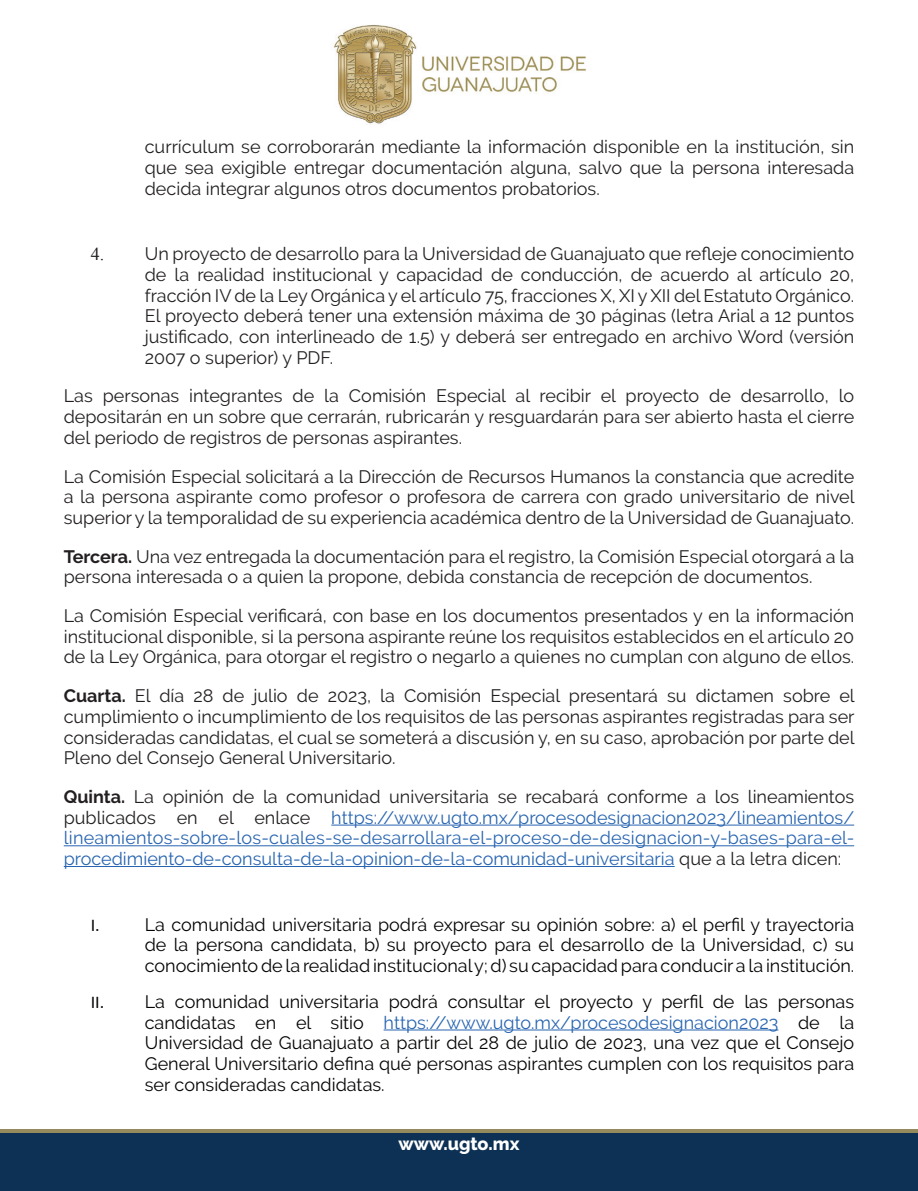
<style>
.page{position:relative;width:918px;height:1191px;background:#fff}
.page>*{position:absolute;margin:0;border:0;box-sizing:border-box;transform-origin:0 0}
.t1{font:18px/20.7px "Raleway";color:#231f20;text-align:justify}
.t2{font:18px/20.7px "Raleway";color:#040503;text-align:justify}
.t3{font:18px/20.7px "Raleway";color:#2865b1;text-align:justify}
.t4{font:800 18px "Raleway";color:#fff}
.t5{font:18px "Calibri";color:#040503}
.s1{font-family:"Times New Roman"}
.s2{font-weight:700}
.s3{font-weight:700;color:#231f20}
.s4{color:#231f20}
.s5{font-family:"Calibri"}
.s6{color:#2865b1}
</style>
<div class="page">
<div style="left:0;top:1132px;width:918px;height:59px;background:#0d3154"></div>
<hr style="left:0;top:1129px;width:918px;height:3px;background:#948a5d">
<img style="left:334px;top:24px;width:252px;height:100px">
<hr style="left:331px;top:824px;width:523px;height:1px;background:#2865b1">
<hr style="left:64px;top:845px;width:790px;height:1px;background:#2865b1">
<hr style="left:64px;top:866px;width:611px;height:1px;background:#2865b1">
<hr style="left:384px;top:1029px;width:394px;height:1px;background:#2865b1">
<p class="t1" style="left:145px;top:136px;width:711px">currículum se corroborarán mediante la información disponible en la institución, sin que sea exigible entregar documentación alguna, salvo que la persona interesada decida integrar algunos otros documentos probatorios.</p>
<p class="t1" style="left:145px;top:243px;width:711px;text-indent:-54px"><span class="s1">4.</span> Un proyecto de desarrollo para la Universidad de Guanajuato que refleje conocimiento de la realidad institucional y capacidad de conducción, de acuerdo al artículo 20, fracción IV de la Ley Orgánica y el artículo 75, fracciones X, XI y XII del Estatuto Orgánico.<br>El proyecto deberá tener una extensión máxima de 30 páginas (letra Arial a 12 puntos justificado, con interlineado de 1.5) y deberá ser entregado en archivo Word (versión 2007 o superior) y PDF.</p>
<p class="t1" style="left:64px;top:385px;width:792px">Las personas integrantes de la Comisión Especial al recibir el proyecto de desarrollo, lo depositarán en un sobre que cerrarán, rubricarán y resguardarán para ser abierto hasta el cierre del periodo de registros de personas aspirantes.</p>
<p class="t1" style="left:64px;top:466px;width:792px">La Comisión Especial solicitará a la Dirección de Recursos Humanos la constancia que acredite a la persona aspirante como profesor o profesora de carrera con grado universitario de nivel superior y la temporalidad de su experiencia académica dentro de la Universidad de Guanajuato.</p>
<p class="t1" style="left:64px;top:546px;width:792px"><span class="s2">Tercera.</span> Una vez entregada la documentación para el registro, la Comisión Especial otorgará a la persona interesada o a quien la propone, debida constancia de recepción de documentos.</p>
<p class="t1" style="left:64px;top:605px;width:792px">La Comisión Especial verificará, con base en los documentos presentados y en la información institucional disponible, si la persona aspirante reúne los requisitos establecidos en el artículo 20 de la Ley Orgánica, para otorgar el registro o negarlo a quienes no cumplan con alguno de ellos.</p>
<p class="t1" style="left:64px;top:685px;width:793px"><span class="s2">Cuarta.</span> E l día 28 de julio de 2023, la Comisión Especial presentará su dictamen sobre el cumplimiento o incumplimiento de los requisitos de las personas aspirantes registradas para ser consideradas candidatas, el cual se someterá a discusión y, en su caso, aprobación por parte del Pleno del Consejo General Universitario.</p>
<p class="t3" style="left:64px;top:786px;width:792px"><span class="s3">Quinta.</span> <span class="s4">La opinión de la comunidad universitaria se recabará conforme a los lineamientos publicados en el enlace</span> https://www.ugto.mx/procesodesignacion2023/lineamientos/ lineamientos-sobre-los-cuales-se-desarrollara-el-proceso-de-designacion-y-bases-para-el&shy;procedimiento-de-consulta-de-la-opinion-de-la-comunidad-universitaria <span class="s4">que a la letra dicen:</span></p>
<p class="t5" style="left:91px;top:912px;width:11px">I.</p>
<p class="t2" style="left:145px;top:913px;width:711px">La comunidad universitaria podrá expresar su opinión sobre: a) el perfil y trayectoria de la persona candidata, b) su proyecto para el desarrollo de la Universidad, c) su conocimiento de la realidad institucional y; d) su capacidad para conducir a la institución.</p>
<p class="t2" style="left:145px;top:991px;width:711px;text-indent:-54px"><span class="s5">II.</span> La comunidad universitaria podrá consultar el proyecto y perfil de las personas candidatas en el sitio <span class="s6">https://www.ugto.mx/procesodesignacion2023</span> de la Universidad de Guanajuato a partir del 28 de julio de 2023, una vez que el Consejo General Universitario defina qué personas aspirantes cumplen con los requisitos para ser consideradas candidatas.</p>
<p class="t4" style="left:398px;top:1133px;width:123px">www.ugto.mx</p>
</div>
